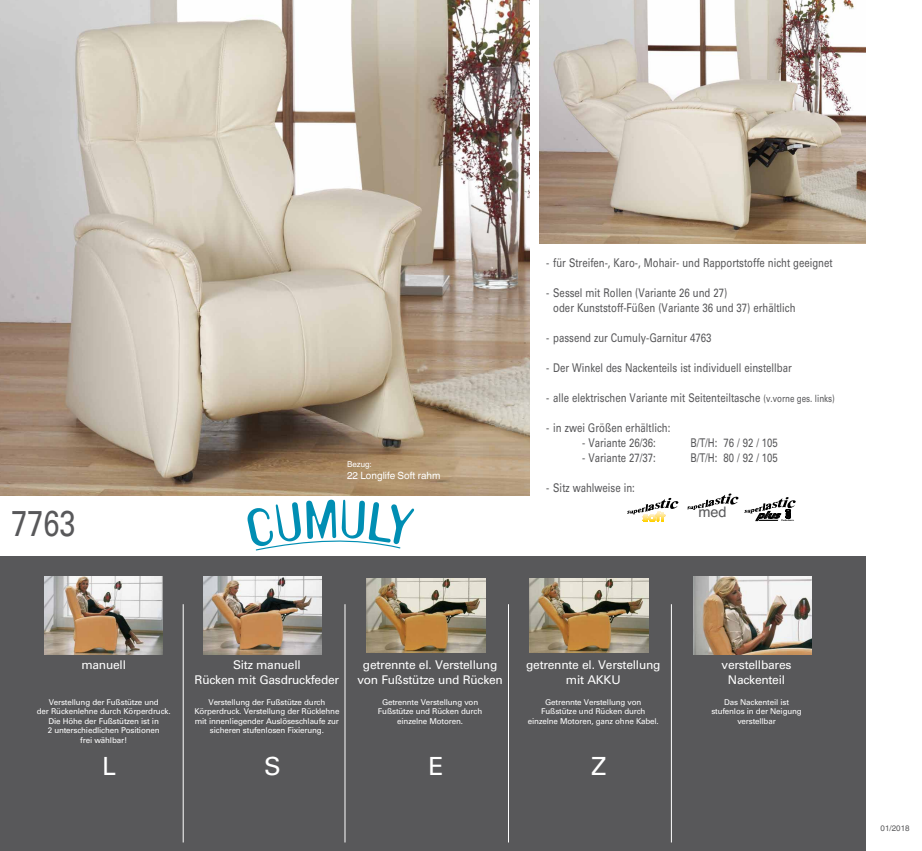
<style>
.page{position:relative;width:922px;height:851px;background:#fff}
.page>*{position:absolute;margin:0;border:0;box-sizing:border-box;transform-origin:0 0}
.t1{font:36px "Univers";color:#58585a;scale:.8 1}
.t2{font:25px "Univers";color:#fff}
.t3{font:14.5px "Helvetica";color:#58585a}
.t4{font:12px/15px "Univers";color:#58585a;scale:.8 1}
.t5{font:12px/14.4px "Univers";letter-spacing:-.02em;color:#fff;text-align:center}
.t6{font:italic 700 10.1px "Gill Sans";color:#000;scale:1.2 1}
.t7{font:10px "Helvetica World";color:#fff}
.t8{font:8px/9.6px "Univers";letter-spacing:-.02em;color:#fff;text-align:center}
.t9{font:8px "Helvetica World";color:#58585a}
.t10{font:8px "Helvetica World";color:#fff}
.t11{font:700 2.6px "Gill Sans";color:#000}
.s1{font-size:10px}
</style>
<div class="page">
<div style="left:0;top:556px;width:865px;height:294px;background:#58585a"></div>
<img style="left:0;top:0;width:529px;height:496px">
<svg style="left:627px;top:497px;width:51px;height:17px"></svg>
<svg style="left:687px;top:493px;width:51px;height:17px"></svg>
<svg style="left:744px;top:497px;width:51px;height:25px"></svg>
<svg style="left:247px;top:499px;width:167px;height:51px"></svg>
<img style="left:203px;top:576px;width:119px;height:78px">
<img style="left:366px;top:578px;width:119px;height:74px">
<img style="left:529px;top:578px;width:119px;height:74px">
<img style="left:693px;top:576px;width:118px;height:78px">
<img style="left:45px;top:576px;width:118px;height:78px">
<img style="left:539px;top:0;width:326px;height:244px">
<hr style="left:183px;top:604px;width:1px;height:238px;background:#fff">
<hr style="left:344px;top:604px;width:1px;height:238px;background:#fff">
<hr style="left:508px;top:604px;width:1px;height:238px;background:#fff">
<hr style="left:670px;top:604px;width:1px;height:238px;background:#fff">
<h1 class="t1" style="left:11px;top:502px;width:82px">7763</h1>
<p class="t10" style="left:347px;top:459px;width:26px">Bezug:</p>
<p class="t7" style="left:347px;top:469px;width:95px">22 Longlife Soft rahm</p>
<h3 class="t4" style="left:546px;top:255px;width:359px">- für Streifen-, Karo-, Mohair- und Rapportstoffe nicht geeignet</h3>
<h3 class="t4" style="left:553px;top:285px;width:304px;text-indent:-7px">- Sessel mit Rollen (Variante 26 und 27)<br>oder Kunststoff-Füßen (Variante 36 und 37) erhältlich</h3>
<h3 class="t4" style="left:546px;top:330px;width:208px">- passend zur Cumuly-Garnitur 4763</h3>
<h3 class="t4" style="left:546px;top:360px;width:308px">- Der Winkel des Nackenteils ist individuell einstellbar</h3>
<h3 class="t4" style="left:546px;top:390px;width:362px">- alle elektrischen Variante mit Seitenteiltasche <span class="s1">(v.vorne ges. links)</span></h3>
<h3 class="t4" style="left:546px;top:420px;width:157px">- in zwei Größen erhältlich:</h3>
<h3 class="t4" style="left:582px;top:435px;width:94px">- Variante 26/36:</h3>
<h3 class="t4" style="left:690px;top:435px;width:111px">B/T/H: 76 / 92 / 105</h3>
<h3 class="t4" style="left:582px;top:450px;width:94px">- Variante 27/37:</h3>
<h3 class="t4" style="left:690px;top:450px;width:111px">B/T/H: 80 / 92 / 105</h3>
<h3 class="t4" style="left:546px;top:480px;width:112px">- Sitz wahlweise in:</h3>
<h3 class="t3" style="left:698px;top:501px;width:30px">med</h3>
<p class="t6" style="left:756px;top:509px;width:26px">plus</p>
<p class="t11" style="left:781px;top:518px;width:14px">Federkern</p>
<h3 class="t5" style="left:81px;top:657px;width:46px">manuell</h3>
<p class="t8" style="left:37px;top:697px;width:135px">Verstellung der Fußstütze und<br>der Rückenlehne durch Körperdruck.<br>Die Höhe der Fußstützen ist in<br>2 unterschiedlichen Positionen<br>frei wählbar!</p>
<h3 class="t5" style="left:194px;top:657px;width:146px">Sitz manuell<br>Rücken mit Gasdruckfeder</h3>
<p class="t8" style="left:194px;top:697px;width:147px">Verstellung der Fußstütze durch Körperdruck. Verstellung der Rücklehne mit innenliegender Auslöseschlaufe zur sicheren stufenlosen Fixierung.</p>
<h3 class="t5" style="left:357px;top:657px;width:147px">getrennte el. Verstellung von Fußstütze und Rücken</h3>
<p class="t8" style="left:378px;top:697px;width:106px">Getrennte Verstellung von<br>Fußstütze und Rücken durch einzelne Motoren.</p>
<h3 class="t5" style="left:526px;top:657px;width:136px">getrennte el. Verstellung mit AKKU</h3>
<p class="t8" style="left:528px;top:697px;width:132px">Getrennte Verstellung von<br>Fußstütze und Rücken durch einzelne Motoren, ganz ohne Kabel.</p>
<h3 class="t5" style="left:721px;top:657px;width:71px">verstellbares<br>Nackenteil</h3>
<p class="t8" style="left:711px;top:697px;width:92px">Das Nackenteil ist stufenlos in der Neigung verstellbar</p>
<h2 class="t2" style="left:102px;top:751px;width:15px">L</h2>
<h2 class="t2" style="left:264px;top:751px;width:18px">S</h2>
<h2 class="t2" style="left:428px;top:751px;width:17px">E</h2>
<h2 class="t2" style="left:591px;top:751px;width:17px">Z</h2>
<p class="t9" style="left:880px;top:823px;width:30px">01/2018</p>
</div>
